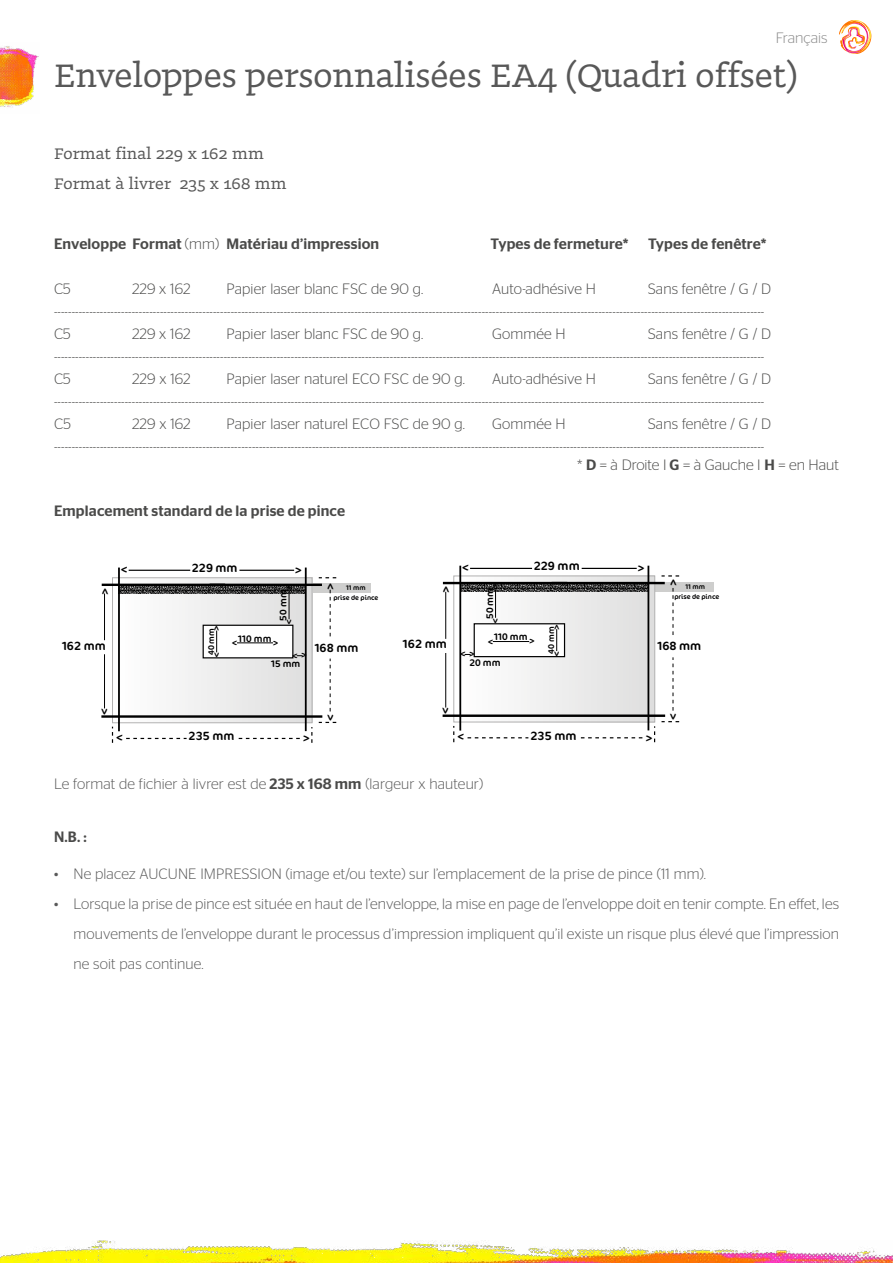
<style>
.page{position:relative;width:893px;height:1263px;background:#fff}
.page>*{position:absolute;margin:0;border:0;box-sizing:border-box;transform-origin:0 0}
.t1{font:38.25px "Doko";color:#585858}
.t2{font:18px/30px "Doko";letter-spacing:.01em;color:#585858}
.t3{font:300 15px/22.5px "Stag Sans";letter-spacing:.01em;color:#4a4a49}
.t4{font:300 15px/30px "Stag Sans";letter-spacing:.01em;color:#585858;text-align:justify}
.t5{font:500 15px "Stag Sans";letter-spacing:.01em;color:#4a4a49}
.t6{font:300 15px "Stag Sans";color:#888}
.t7{font:12px "Cocon";color:#000}
.t8{font:9.6px "Cocon";color:#000}
.t9{font:8.4px "Cocon";color:#000}
.t10{font:6.9px/10.2px "Cocon";letter-spacing:-.005em;color:#000;text-align:center}
.t11{font:6.75px/10.2px "Cocon";color:#000;text-align:center}
.s1{font-weight:300}
.s2{font-weight:500}
.s3{font-weight:500;color:#4a4a49}
</style>
<div class="page">
<img style="left:0;top:1240px;width:893px;height:23px">
<img style="left:0;top:46px;width:39px;height:62px">
<svg style="left:839px;top:20px;width:33px;height:34px"></svg>
<div style="left:612px;top:582px;width:102px;height:9px;background:#cececd"></div>
<svg style="left:468px;top:737px;width:60px;height:1px"></svg>
<svg style="left:580px;top:737px;width:62px;height:1px"></svg>
<svg style="left:673px;top:588px;width:1px;height:47px"></svg>
<svg style="left:673px;top:657px;width:1px;height:54px"></svg>
<svg style="left:661px;top:575px;width:18px;height:1px"></svg>
<svg style="left:661px;top:721px;width:18px;height:1px"></svg>
<div style="left:454px;top:576px;width:201px;height:146px;background:linear-gradient(to right,#fff,#dedede)"></div>
<div style="left:453px;top:575px;width:202px;height:147px;border:1px solid #b3b2b2"></div>
<hr style="left:443px;top:582px;width:222px;height:2px;background:#000">
<hr style="left:443px;top:714px;width:222px;height:3px;background:#000">
<hr style="left:459px;top:566px;width:2px;height:164px;background:#000">
<hr style="left:647px;top:566px;width:2px;height:164px;background:#000">
<hr style="left:470px;top:568px;width:62px;height:1px;background:#000">
<hr style="left:582px;top:568px;width:55px;height:1px;background:#000">
<hr style="left:445px;top:653px;width:1px;height:54px;background:#000">
<hr style="left:445px;top:592px;width:1px;height:47px;background:#000">
<svg style="left:461px;top:584px;width:186px;height:7px"></svg>
<div style="left:474px;top:624px;width:90px;height:33px;background:#fff"></div>
<div style="left:474px;top:623px;width:91px;height:34px;border:1px solid #000"></div>
<hr style="left:493px;top:641px;width:36px;height:1px;background:#000">
<svg style="left:556px;top:629px;width:1px;height:22px"></svg>
<svg style="left:495px;top:589px;width:1px;height:29px"></svg>
<div style="left:269px;top:583px;width:102px;height:10px;background:#cececd"></div>
<svg style="left:114px;top:579px;width:196px;height:142px"></svg>
<div style="left:112px;top:577px;width:200px;height:146px;border:1px solid #b3b2b2"></div>
<hr style="left:102px;top:584px;width:220px;height:2px;background:#000">
<hr style="left:101px;top:715px;width:221px;height:3px;background:#000">
<hr style="left:118px;top:567px;width:2px;height:164px;background:#000">
<hr style="left:305px;top:567px;width:2px;height:164px;background:#000">
<hr style="left:129px;top:570px;width:61px;height:1px;background:#000">
<hr style="left:239px;top:570px;width:55px;height:1px;background:#000">
<svg style="left:126px;top:738px;width:61px;height:1px"></svg>
<svg style="left:238px;top:738px;width:62px;height:1px"></svg>
<svg style="left:330px;top:590px;width:1px;height:47px"></svg>
<svg style="left:330px;top:658px;width:1px;height:53px"></svg>
<hr style="left:104px;top:654px;width:1px;height:54px;background:#000">
<hr style="left:104px;top:593px;width:1px;height:47px;background:#000">
<svg style="left:319px;top:577px;width:17px;height:1px"></svg>
<svg style="left:319px;top:722px;width:17px;height:1px"></svg>
<div style="left:203px;top:625px;width:90px;height:33px;background:#fff"></div>
<div style="left:203px;top:625px;width:90px;height:33px;border:1px solid #000"></div>
<svg style="left:120px;top:586px;width:185px;height:7px"></svg>
<hr style="left:237px;top:643px;width:36px;height:1px;background:#000">
<svg style="left:216px;top:630px;width:1px;height:22px"></svg>
<svg style="left:289px;top:591px;width:1px;height:28px"></svg>
<p class="t6" style="left:776px;top:30px;width:53px">Français</p>
<h1 class="t1" style="left:54px;top:53px;width:745px">Enveloppes personnalisées EA4 (Quadri offset)</h1>
<p class="t2" style="left:54px;top:138px;width:234px">Format final 229 x 162 mm<br>Format à livrer 235 x 168 mm</p>
<p class="t5" style="left:54px;top:235px;width:327px">Enveloppe Format <span class="s1">(mm)</span> Matériau d’impression</p>
<p class="t5" style="left:491px;top:235px;width:139px">Types de fermeture*</p>
<p class="t5" style="left:648px;top:235px;width:120px">Types de fenêtre*</p>
<p class="t3" style="left:54px;top:278px;width:18px">C5</p>
<p class="t3" style="left:132px;top:278px;width:60px">229 x 162</p>
<p class="t3" style="left:227px;top:278px;width:198px">Papier laser blanc FSC de 90 g.</p>
<p class="t3" style="left:492px;top:278px;width:106px">Auto-adhésive H</p>
<p class="t3" style="left:54px;top:278px;width:718px;text-indent:594px">Sans fenêtre / G / D ---------------------------------------------------------------------------------------------------------------------------------------------------------------------------------------------------------<br>C5</p>
<p class="t3" style="left:54px;top:323px;width:718px;text-indent:594px">Sans fenêtre / G / D ---------------------------------------------------------------------------------------------------------------------------------------------------------------------------------------------------------<br>C5</p>
<p class="t3" style="left:132px;top:323px;width:60px">229 x 162</p>
<p class="t3" style="left:227px;top:323px;width:198px">Papier laser blanc FSC de 90 g.</p>
<p class="t3" style="left:492px;top:323px;width:75px">Gommée H</p>
<p class="t3" style="left:54px;top:368px;width:718px;text-indent:594px">Sans fenêtre / G / D ---------------------------------------------------------------------------------------------------------------------------------------------------------------------------------------------------------<br>C5</p>
<p class="t3" style="left:132px;top:368px;width:60px">229 x 162</p>
<p class="t3" style="left:227px;top:368px;width:240px">Papier laser naturel ECO FSC de 90 g.</p>
<p class="t3" style="left:492px;top:368px;width:106px">Auto-adhésive H</p>
<p class="t3" style="left:54px;top:413px;width:718px;text-indent:594px">Sans fenêtre / G / D ---------------------------------------------------------------------------------------------------------------------------------------------------------------------------------------------------------</p>
<p class="t3" style="left:577px;top:453px;width:263px">* <span class="s2">D</span> = à Droite I <span class="s2">G</span> = à Gauche I <span class="s2">H</span> = en Haut</p>
<p class="t5" style="left:54px;top:502px;width:293px">Emplacement standard de la prise de pince</p>
<p class="t3" style="left:132px;top:413px;width:60px">229 x 162</p>
<p class="t3" style="left:227px;top:413px;width:240px">Papier laser naturel ECO FSC de 90 g.</p>
<p class="t3" style="left:492px;top:413px;width:75px">Gommée H</p>
<p class="t7" style="left:128px;top:579px;width:9px;rotate:-180deg">&gt;</p>
<p class="t7" style="left:192px;top:559px;width:47px">229 mm</p>
<p class="t7" style="left:295px;top:561px;width:9px">&gt;</p>
<p class="t7" style="left:469px;top:575px;width:9px;rotate:-180deg">&gt;</p>
<p class="t7" style="left:534px;top:559px;width:47px">229 mm</p>
<p class="t7" style="left:638px;top:561px;width:9px">&gt;</p>
<p class="t7" style="left:96px;top:595px;width:9px;rotate:-90deg">&gt;</p>
<p class="t7" style="left:62px;top:637px;width:45px">162 mm</p>
<p class="t8" style="left:209px;top:631px;width:7px;rotate:-90deg">&gt;</p>
<p class="t8" style="left:224px;top:652px;width:7px;rotate:90deg">&gt;</p>
<p class="t9" style="left:205px;top:655px;width:29px;rotate:-90deg">40 mm</p>
<p class="t8" style="left:282px;top:591px;width:7px;rotate:-90deg">&gt;</p>
<p class="t8" style="left:296px;top:619px;width:7px;rotate:90deg">&gt;</p>
<p class="t8" style="left:276px;top:621px;width:32px;rotate:-90deg">50 mm</p>
<p class="t8" style="left:238px;top:631px;width:42px">110 mm &gt;</p>
<p class="t8" style="left:237px;top:650px;width:7px;rotate:180deg">&gt;</p>
<p class="t8" style="left:298px;top:663px;width:7px;rotate:180deg">&gt;</p>
<p class="t8" style="left:301px;top:648px;width:7px">&gt;</p>
<p class="t8" style="left:271px;top:656px;width:31px">15 mm</p>
<p class="t7" style="left:321px;top:590px;width:9px;rotate:-90deg">&gt;</p>
<p class="t11" style="left:333px;top:582px;width:47px">11 mm<br>prise de pince</p>
<p class="t7" style="left:315px;top:639px;width:45px">168 mm</p>
<p class="t7" style="left:439px;top:593px;width:9px;rotate:-90deg">&gt;</p>
<p class="t7" style="left:403px;top:637px;width:45px">162 mm</p>
<p class="t8" style="left:490px;top:589px;width:7px;rotate:-90deg">&gt;</p>
<p class="t8" style="left:501px;top:618px;width:7px;rotate:90deg">&gt;</p>
<p class="t8" style="left:484px;top:619px;width:33px;rotate:-90deg">50 mm</p>
<p class="t8" style="left:466px;top:660px;width:7px;rotate:180deg">&gt;</p>
<p class="t8" style="left:469px;top:648px;width:7px">&gt;</p>
<p class="t8" style="left:494px;top:631px;width:42px">110 mm &gt;</p>
<p class="t8" style="left:493px;top:647px;width:7px;rotate:180deg">&gt;</p>
<p class="t8" style="left:469px;top:657px;width:33px">20 mm</p>
<p class="t8" style="left:551px;top:630px;width:7px;rotate:-90deg">&gt;</p>
<p class="t8" style="left:563px;top:650px;width:7px;rotate:90deg">&gt;</p>
<p class="t9" style="left:546px;top:654px;width:29px;rotate:-90deg">40 mm</p>
<p class="t7" style="left:666px;top:586px;width:9px;rotate:-90deg">&gt;</p>
<p class="t10" style="left:674px;top:581px;width:46px">11 mm<br>prise de pince</p>
<p class="t7" style="left:657px;top:639px;width:45px">168 mm</p>
<p class="t7" style="left:114px;top:708px;width:9px;rotate:90deg">&gt;</p>
<p class="t7" style="left:339px;top:713px;width:9px;rotate:90deg">&gt;</p>
<p class="t7" style="left:453px;top:707px;width:9px;rotate:90deg">&gt;</p>
<p class="t7" style="left:681px;top:713px;width:9px;rotate:90deg">&gt;</p>
<p class="t7" style="left:123px;top:747px;width:9px;rotate:-180deg">&gt;</p>
<p class="t7" style="left:189px;top:727px;width:47px">235 mm</p>
<p class="t7" style="left:303px;top:729px;width:9px">&gt;</p>
<p class="t7" style="left:465px;top:745px;width:9px;rotate:-180deg">&gt;</p>
<p class="t7" style="left:530px;top:728px;width:48px">235 mm</p>
<p class="t7" style="left:645px;top:730px;width:9px">&gt;</p>
<p class="t4" style="left:54px;top:769px;width:431px">Le format de fichier à livrer est de <span class="s3">235 x 168 mm</span> (largeur x hauteur)</p>
<p class="t5" style="left:54px;top:828px;width:34px">N.B. :</p>
<p class="t4" style="left:54px;top:859px;width:653px">• Ne placez AUCUNE IMPRESSION (image et/ou texte) sur l’emplacement de la prise de pince (11 mm).</p>
<p class="t4" style="left:73px;top:889px;width:767px;text-indent:-19px">• Lorsque la prise de pince est située en haut de l’enveloppe, la mise en page de l’enveloppe doit en tenir compte. En effet, les mouvements de l’enveloppe durant le processus d’impression impliquent qu’il existe un risque plus élevé que l’impression ne soit pas continue.</p>
</div>
